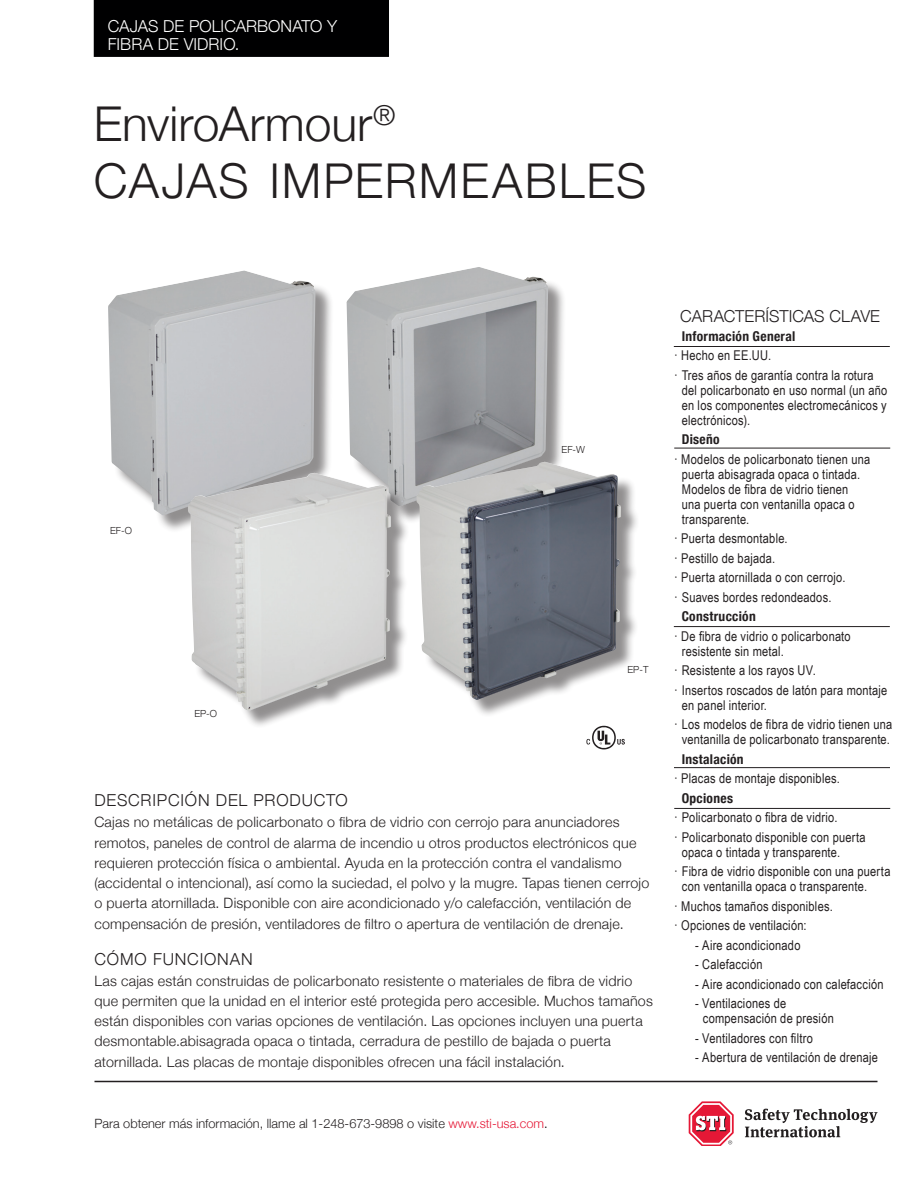
<style>
.page{position:relative;width:918px;height:1188px;background:#fff}
.page>*{position:absolute;margin:0;border:0;box-sizing:border-box;transform-origin:0 0}
.head_1{font:300 48px "Helvetica Neue";letter-spacing:.025em;color:#231f20}
.head_1-2{font:300 48px "Helvetica Neue";color:#231f20}
.t1{font:300 16.5px/18px "Helvetica Neue";letter-spacing:.005em;color:#fff}
.head_3{font:300 16.5px "Helvetica Neue";letter-spacing:.045em;color:#231f20}
.head_3-2{font:300 16.5px "Helvetica Neue";letter-spacing:.005em;color:#231f20}
.text_1{font:300 14.25px/20.2px "Helvetica Neue";letter-spacing:.015em;color:#231f20}
.sidebar_bullet_bold{font:13.5px/15px "Arial Narrow";letter-spacing:.015em;color:#231f20}
.sidebar_bullet_bold-2{font:700 condensed 13.5px "Helvetica Neue";letter-spacing:.02em;color:#231f20}
.t2{font:300 12.75px "Helvetica Neue";color:#231f20}
.text_3_footer{font:300 9.75px "Helvetica Neue";color:#231f20}
.s1{color:#e51836}
.s2{color:#000001}
</style>
<div class="page">
<div style="left:94px;top:0;width:295px;height:57px;background:#000001"></div>
<hr style="left:94px;top:1081px;width:784px;height:1px;background:#231f20">
<svg style="left:745px;top:1109px;width:133px;height:28px"></svg>
<svg style="left:689px;top:1101px;width:45px;height:45px"></svg>
<hr style="left:674px;top:346px;width:216px;height:1px;background:#231f20">
<hr style="left:674px;top:448px;width:216px;height:1px;background:#231f20">
<hr style="left:674px;top:767px;width:216px;height:1px;background:#231f20">
<hr style="left:674px;top:626px;width:216px;height:1px;background:#231f20">
<hr style="left:674px;top:808px;width:216px;height:1px;background:#231f20">
<svg style="left:586px;top:726px;width:39px;height:23px"></svg>
<div style="left:111px;top:273px;width:223px;height:261px;background:#231f20;opacity:.5"></div>
<img style="left:108px;top:270px;width:208px;height:246px">
<div style="left:349px;top:270px;width:218px;height:254px;background:#231f20;opacity:.5"></div>
<img style="left:346px;top:267px;width:202px;height:239px">
<div style="left:191px;top:476px;width:218px;height:253px;background:#231f20;opacity:.5"></div>
<img style="left:188px;top:473px;width:203px;height:238px">
<div style="left:419px;top:465px;width:220px;height:253px;background:#231f20;opacity:.5"></div>
<img style="left:416px;top:462px;width:205px;height:238px">
<p class="t1" style="left:108px;top:16px;width:231px">CAJAS DE POLICARBONATO Y<br>FIBRA DE VIDRIO.</p>
<p class="head_1-2" style="left:94px;top:85px;width:303px">EnviroArmour<sup>®</sup></p>
<p class="head_1" style="left:94px;top:142px;width:554px">CAJAS IMPERMEABLES</p>
<p class="text_3_footer" style="left:110px;top:522px;width:23px">EF-O</p>
<p class="text_3_footer" style="left:194px;top:705px;width:24px">EP-O</p>
<p class="text_3_footer" style="left:562px;top:442px;width:25px">EF-W</p>
<p class="text_3_footer" style="left:627px;top:661px;width:22px">EP-T</p>
<p class="head_3" style="left:94px;top:787px;width:255px">DESCRIPCIÓN DEL PRODUCTO</p>
<p class="text_1" style="left:94px;top:811px;width:556px">Cajas no metálicas de policarbonato o fibra de vidrio con cerrojo para anunciadores remotos, paneles de control de alarma de incendio u otros productos electrónicos que requieren protección física o ambiental. Ayuda en la protección contra el vandalismo (accidental o intencional), así como la suciedad, el polvo y la mugre. Tapas tienen cerrojo o puerta atornillada. Disponible con aire acondicionado y/o calefacción, ventilación de compensación de presión, ventiladores de filtro o apertura de ventilación de drenaje.</p>
<p class="head_3" style="left:94px;top:945px;width:160px">CÓMO FUNCIONAN</p>
<p class="text_1" style="left:94px;top:969px;width:560px">Las cajas están construidas de policarbonato resistente o materiales de fibra de vidrio que permiten que la unidad en el interior esté protegida pero accesible. Muchos tamaños están disponibles con varias opciones de ventilación. Las opciones incluyen una puerta desmontable.abisagrada opaca o tintada, cerradura de pestillo de bajada o puerta atornillada. Las placas de montaje disponibles ofrecen una fácil instalación.</p>
<p class="t2" style="left:94px;top:1113px;width:455px">Para obtener más información, llame al 1-248-673-9898 o visite <span class="s1">www.sti-usa.com</span><span class="s2">.</span></p>
<p class="head_3-2" style="left:680px;top:303px;width:201px">CARACTERÍSTICAS CLAVE</p>
<p class="sidebar_bullet_bold-2" style="left:682px;top:324px;width:115px">Información General</p>
<p class="sidebar_bullet_bold" style="left:674px;top:347px;width:98px">· Hecho en EE.UU.</p>
<p class="sidebar_bullet_bold" style="left:682px;top:367px;width:207px;text-indent:-8px">· Tres años de garantía contra la rotura del policarbonato en uso normal (un año en los componentes electromecánicos y electrónicos).</p>
<p class="sidebar_bullet_bold-2" style="left:682px;top:428px;width:39px">Diseño</p>
<p class="sidebar_bullet_bold" style="left:682px;top:451px;width:190px;text-indent:-8px">· Modelos de policarbonato tienen una puerta abisagrada opaca o tintada.<br>Modelos de fibra de vidrio tienen una puerta con ventanilla opaca o transparente.</p>
<p class="sidebar_bullet_bold" style="left:674px;top:530px;width:115px">· Puerta desmontable.</p>
<p class="sidebar_bullet_bold" style="left:674px;top:550px;width:102px">· Pestillo de bajada.</p>
<p class="sidebar_bullet_bold" style="left:674px;top:569px;width:173px">· Puerta atornillada o con cerrojo.</p>
<p class="sidebar_bullet_bold" style="left:674px;top:589px;width:159px">· Suaves bordes redondeados.</p>
<p class="sidebar_bullet_bold-2" style="left:682px;top:605px;width:76px">Construcción</p>
<p class="sidebar_bullet_bold" style="left:682px;top:628px;width:170px;text-indent:-8px">· De fibra de vidrio o policarbonato resistente sin metal.</p>
<p class="sidebar_bullet_bold" style="left:674px;top:662px;width:143px">· Resistente a los rayos UV.</p>
<p class="sidebar_bullet_bold" style="left:682px;top:682px;width:207px;text-indent:-8px">· Insertos roscados de latón para montaje en panel interior.</p>
<p class="sidebar_bullet_bold" style="left:674px;top:716px;width:219px;text-align:center">· Los modelos de fibra de vidrio tienen una ventanilla de policarbonato transparente.</p>
<p class="sidebar_bullet_bold-2" style="left:682px;top:747px;width:63px">Instalación</p>
<p class="sidebar_bullet_bold" style="left:674px;top:770px;width:167px">· Placas de montaje disponibles.</p>
<p class="sidebar_bullet_bold-2" style="left:682px;top:786px;width:53px">Opciones</p>
<p class="sidebar_bullet_bold" style="left:674px;top:809px;width:165px">· Policarbonato o fibra de vidrio.</p>
<p class="sidebar_bullet_bold" style="left:682px;top:829px;width:185px;text-indent:-8px">· Policarbonato disponible con puerta opaca o tintada y transparente.</p>
<p class="sidebar_bullet_bold" style="left:682px;top:863px;width:210px;text-indent:-8px">· Fibra de vidrio disponible con una puerta con ventanilla opaca o transparente.</p>
<p class="sidebar_bullet_bold" style="left:674px;top:898px;width:160px">· Muchos tamaños disponibles.</p>
<p class="sidebar_bullet_bold" style="left:674px;top:917px;width:134px">· Opciones de ventilación:</p>
<p class="sidebar_bullet_bold" style="left:695px;top:937px;width:107px">- Aire acondicionado</p>
<p class="sidebar_bullet_bold" style="left:695px;top:956px;width:69px">- Calefacción</p>
<p class="sidebar_bullet_bold" style="left:695px;top:976px;width:190px">- Aire acondicionado con calefacción</p>
<p class="sidebar_bullet_bold" style="left:703px;top:995px;width:133px;text-indent:-8px">- Ventilaciones de compensación de presión</p>
<p class="sidebar_bullet_bold" style="left:695px;top:1030px;width:119px">- Ventiladores con filtro</p>
<p class="sidebar_bullet_bold" style="left:695px;top:1049px;width:184px">- Abertura de ventilación de drenaje</p>
</div>
